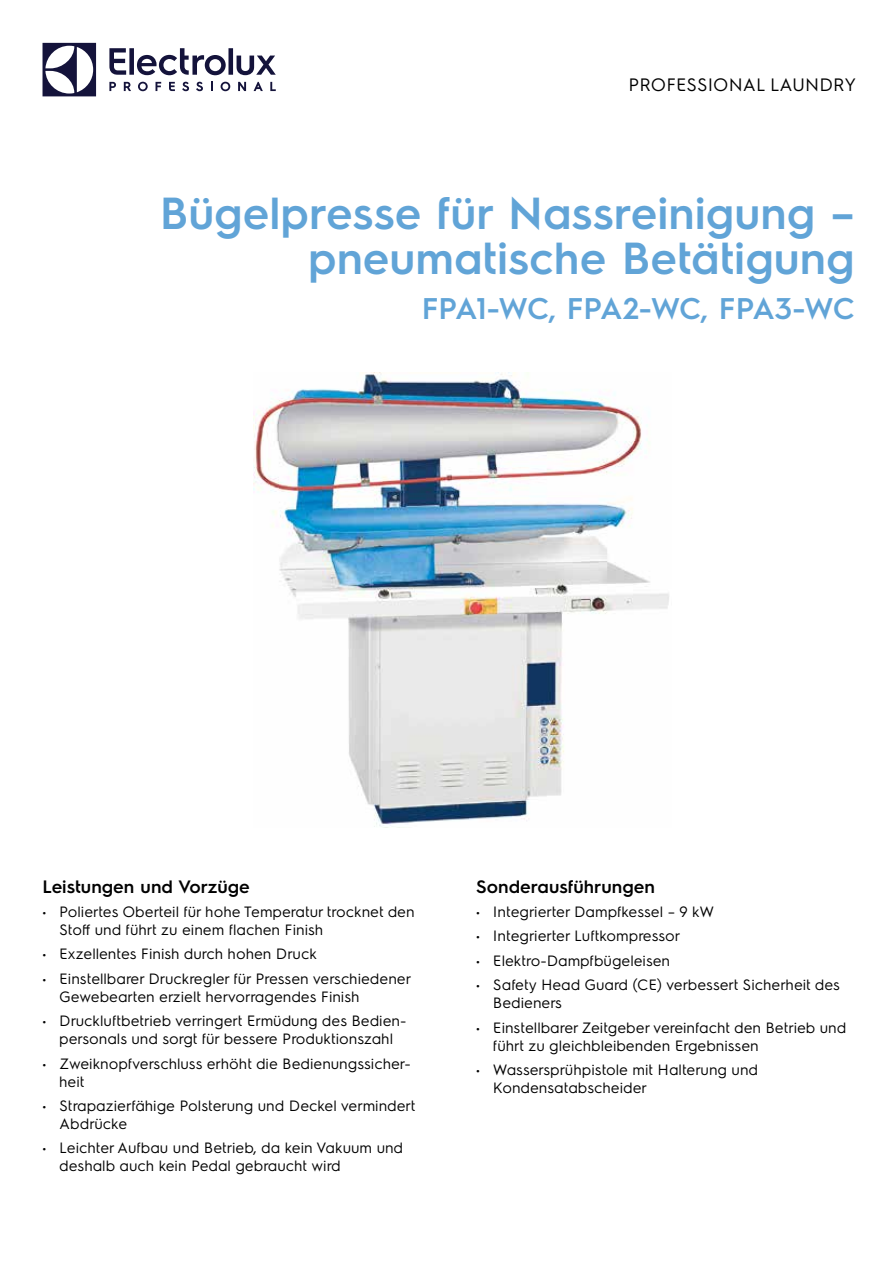
<style>
.page{position:relative;width:893px;height:1263px;background:#fff}
.page>*{position:absolute;margin:0;border:0;box-sizing:border-box;transform-origin:0 0}
.t1{font:600 45px/45px "Electrolux Sans";color:#61a4d7;text-align:right}
.t2{font:600 30px "Electrolux Sans";letter-spacing:-.035em;color:#61a4d7}
.t3{font:600 18px "Electrolux Sans";color:#000}
.t4{font:18px "Electrolux Sans";color:#000}
.t5{font:15px/18px "Electrolux Sans";color:#000}
</style>
<div class="page">
<svg style="left:43px;top:43px;width:53px;height:53px"></svg>
<svg style="left:109px;top:48px;width:167px;height:27px"></svg>
<svg style="left:270px;top:82px;width:6px;height:9px"></svg>
<svg style="left:221px;top:82px;width:9px;height:9px"></svg>
<svg style="left:211px;top:82px;width:2px;height:9px"></svg>
<svg style="left:196px;top:82px;width:7px;height:9px"></svg>
<svg style="left:182px;top:82px;width:7px;height:9px"></svg>
<svg style="left:169px;top:82px;width:6px;height:9px"></svg>
<svg style="left:156px;top:82px;width:5px;height:9px"></svg>
<svg style="left:138px;top:82px;width:10px;height:9px"></svg>
<svg style="left:124px;top:82px;width:7px;height:9px"></svg>
<svg style="left:109px;top:82px;width:7px;height:9px"></svg>
<svg style="left:254px;top:82px;width:9px;height:9px"></svg>
<svg style="left:238px;top:82px;width:8px;height:9px"></svg>
<img style="left:253px;top:372px;width:416px;height:455px">
<p class="t4" style="left:629px;top:72px;width:229px">PROFESSIONAL LAUNDRY</p>
<h1 class="t1" style="left:160px;top:188px;width:696px">Bügelpresse für Nassreinigung – pneumatische Betätigung</h1>
<h2 class="t2" style="left:422px;top:288px;width:435px">FPA1-WC, FPA2-WC, FPA3-WC</h2>
<p class="t3" style="left:43px;top:874px;width:209px">Leistungen und Vorzüge</p>
<p class="t5" style="left:60px;top:902px;width:357px;text-indent:-17px">• Poliertes Oberteil für hohe Temperatur trocknet den<br>Stoff und führt zu einem flachen Finish</p>
<p class="t5" style="left:43px;top:944px;width:276px">• Exzellentes Finish durch hohen Druck</p>
<p class="t5" style="left:60px;top:968px;width:353px;text-indent:-17px">• Einstellbarer Druckregler für Pressen verschiedener<br>Gewebearten erzielt hervorragendes Finish</p>
<p class="t5" style="left:43px;top:1011px;width:366px;text-align:center">• Druckluftbetrieb verringert Ermüdung des Bedien&shy;personals und sorgt für bessere Produktionszahl</p>
<p class="t5" style="left:60px;top:1053px;width:353px;text-indent:-17px">• Zweiknopfverschluss erhöht die Bedienungssicher&shy;heit</p>
<p class="t5" style="left:60px;top:1096px;width:358px;text-indent:-17px">• Strapazierfähige Polsterung und Deckel vermindert<br>Abdrücke</p>
<p class="t5" style="left:60px;top:1138px;width:345px;text-indent:-17px">• Leichter Aufbau und Betrieb, da kein Vakuum und deshalb auch kein Pedal gebraucht wird</p>
<p class="t3" style="left:476px;top:874px;width:180px">Sonderausführungen</p>
<p class="t5" style="left:476px;top:902px;width:240px">• Integrierter Dampfkessel – 9 kW</p>
<p class="t5" style="left:476px;top:926px;width:206px">• Integrierter Luftkompressor</p>
<p class="t5" style="left:476px;top:950px;width:196px">• Elektro-Dampfbügeleisen</p>
<p class="t5" style="left:493px;top:975px;width:349px;text-indent:-17px">• Safety Head Guard (CE) verbessert Sicherheit des<br>Bedieners</p>
<p class="t5" style="left:493px;top:1017px;width:355px;text-indent:-17px">• Einstellbarer Zeitgeber vereinfacht den Betrieb und führt zu gleichbleibenden Ergebnissen</p>
<p class="t5" style="left:493px;top:1060px;width:267px;text-indent:-17px">• Wassersprühpistole mit Halterung und<br>Kondensatabscheider</p>
</div>
